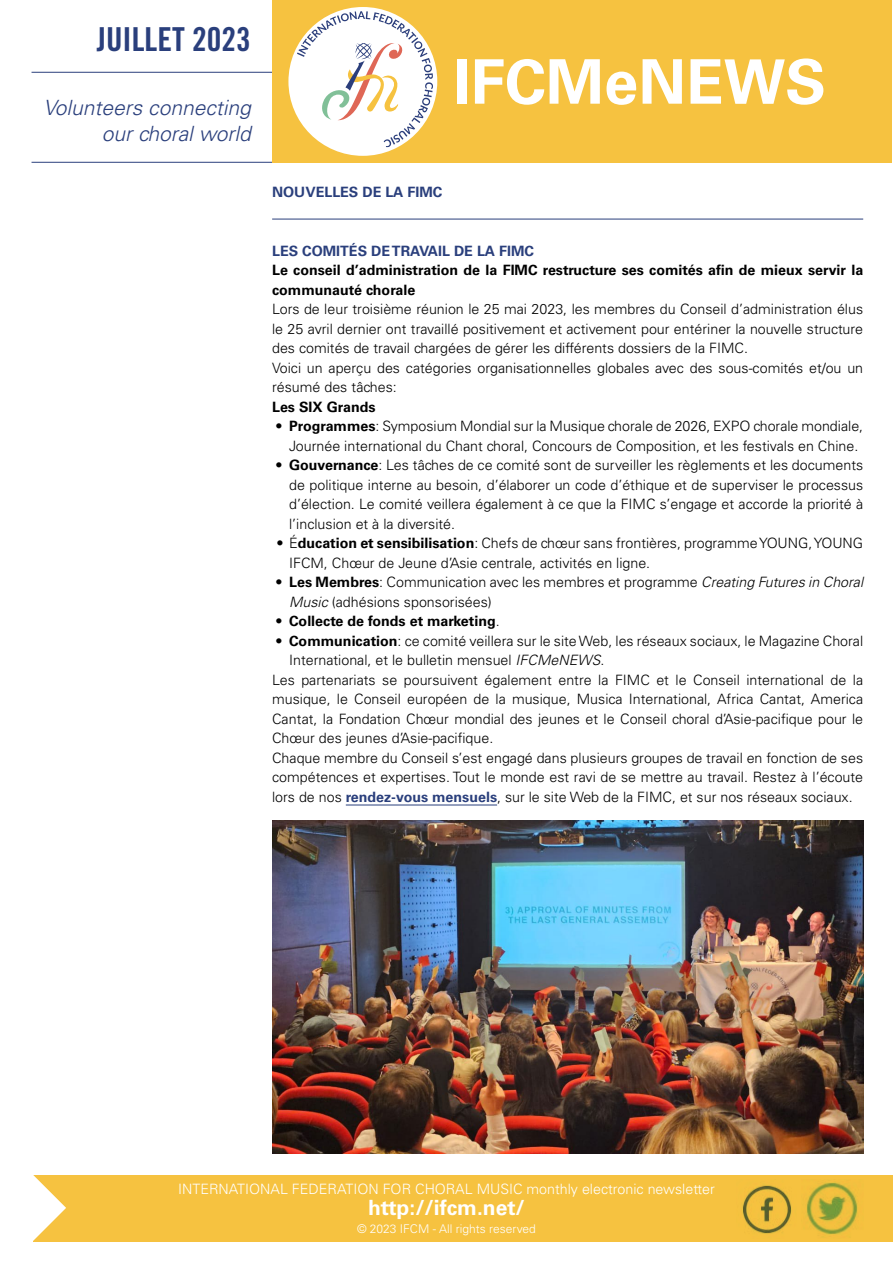
<style>
.page{position:relative;width:893px;height:1263px;background:#fff}
.page>*{position:absolute;margin:0;border:0;box-sizing:border-box;transform-origin:0 0}
.t1{font:700 61.5px "Univers LT Std";color:#fff}
.t2{font:33px "Trade Gothic LT Std Bd Cn 20";color:#2a3f7c}
.t3{font:italic 300 21px/25.2px "Univers LT Std";color:#2a3f7c;text-align:right}
.t4{font:700 21px "Univers LT Std";color:#fff}
.t5{font:300 14.25px/19.5px "Univers LT Std";color:#000}
.t6{font:700 14.25px/19.5px "Univers LT Std";color:#000}
.t7{font:300 14.25px "Univers LT Std";color:#fff}
.t8{font:700 14.25px "Univers LT Std";color:#2a3f7c}
.t9{font:300 12px "Univers LT Std";color:#fff}
.s1{font-weight:700}
.s2{font-style:italic}
.s3{font-weight:300}
.s4{font-weight:700;color:#2a3f7c}
</style>
<div class="page">
<hr style="left:272px;top:219px;width:591px;height:1px;background:#2a3f7c">
<hr style="left:346px;top:805px;width:151px;height:1px;background:#2a3f7c">
<div style="left:33px;top:1176px;width:860px;height:66px;background:#f6c240"></div>
<svg style="left:33px;top:1175px;width:33px;height:66px"></svg>
<hr style="left:32px;top:72px;width:240px;height:1px;background:#2a3f7c">
<hr style="left:32px;top:162px;width:240px;height:1px;background:#2a3f7c">
<div style="left:272px;top:0;width:619px;height:163px;background:#f6c240"></div>
<div style="left:288px;top:7px;width:149px;height:149px;background:#fff;border-radius:50%"></div>
<svg style="left:297px;top:11px;width:136px;height:136px"></svg>
<img style="left:272px;top:821px;width:591px;height:332px">
<h2 class="t2" style="left:97px;top:19px;width:155px">JUILLET 2023</h2>
<h3 class="t3" style="left:44px;top:96px;width:209px">Volunteers connecting our choral world</h3>
<h1 class="t1" style="left:454px;top:46px;width:374px">IFCMeNEWS</h1>
<p class="t8" style="left:272px;top:184px;width:172px">NOUVELLES DE LA FIMC</p>
<p class="t8" style="left:272px;top:243px;width:263px">LES COMITÉS DE TRAVAIL DE LA FIMC</p>
<p class="t6" style="left:272px;top:261px;width:593px">Le conseil d’administration de la FIMC restructure ses comités afin de mieux servir la communauté chorale</p>
<p class="t5" style="left:272px;top:300px;width:593px">Lors de leur troisième réunion le 25 mai 2023, les membres du Conseil d’administration élus le 25 avril dernier ont travaillé positivement et activement pour entériner la nouvelle structure des comités de travail chargées de gérer les différents dossiers de la FIMC.<br>Voici un aperçu des catégories organisationnelles globales avec des sous-comités et/ou un résumé des tâches:</p>
<p class="t6" style="left:272px;top:397px;width:105px">Les SIX Grands</p>
<p class="t5" style="left:276px;top:417px;width:588px;text-align:center"><span class="s1">• Programmes</span>: Symposium Mondial sur la Musique chorale de 2026, EXPO chorale mondiale,<br>Journée international du Chant choral, Concours de Composition, et les festivals en Chine.</p>
<p class="t5" style="left:289px;top:456px;width:576px;text-align:justify;text-indent:-13px"><span class="s1">• Gouvernance</span>: Les tâches de ce comité sont de surveiller les règlements et les documents de politique interne au besoin, d’élaborer un code d’éthique et de superviser le processus d’élection. Le comité veillera également à ce que la FIMC s’engage et accorde la priorité à l’inclusion et à la diversité.</p>
<p class="t5" style="left:289px;top:534px;width:576px;text-indent:-13px">• É<span class="s1">ducation et sensibilisation</span>: Chefs de chœur sans frontières, programme YOUNG, YOUNG<br>IFCM, Chœur de Jeune d’Asie centrale, activités en ligne.</p>
<p class="t5" style="left:289px;top:573px;width:576px;text-indent:-13px"><span class="s1">• Les Membres</span>: Communication avec les membres et programme <span class="s2">Creating Futures in Choral<br>Music</span> (adhésions sponsorisées)</p>
<p class="t6" style="left:276px;top:612px;width:225px">• Collecte de fonds et marketing<span class="s3">.</span></p>
<p class="t5" style="left:276px;top:631px;width:588px"><span class="s1">• Communication</span>: ce comité veillera sur le site Web, les réseaux sociaux, le Magazine Choral</p>
<p class="t5" style="left:289px;top:650px;width:317px">International, et le bulletin mensuel <span class="s2">IFCMeNEWS</span>.</p>
<p class="t5" style="left:272px;top:670px;width:593px">Les partenariats se poursuivent également entre la FIMC et le Conseil international de la</p>
<p class="t5" style="left:272px;top:689px;width:593px">musique, le Conseil européen de la musique, Musica International, Africa Cantat, America</p>
<p class="t5" style="left:272px;top:709px;width:593px">Cantat, la Fondation Chœur mondial des jeunes et le Conseil choral d’Asie-pacifique pour le</p>
<p class="t5" style="left:272px;top:728px;width:223px">Chœur des jeunes d’Asie-pacifique.</p>
<p class="t5" style="left:272px;top:748px;width:592px">Chaque membre du Conseil s’est engagé dans plusieurs groupes de travail en fonction de ses</p>
<p class="t5" style="left:272px;top:767px;width:593px">compétences et expertises. Tout le monde est ravi de se mettre au travail. Restez à l’écoute</p>
<p class="t5" style="left:272px;top:787px;width:582px">lors de nos <span class="s4">rendez-vous mensuels</span>, sur le site Web de la FIMC, et sur nos réseaux sociaux.</p>
<p class="t7" style="left:178px;top:1180px;width:538px">INTERNATIONAL FEDERATION FOR CHORAL MUSIC monthly electronic newsletter</p>
<h3 class="t4" style="left:368px;top:1195px;width:158px">http://ifcm.net/</h3>
<p class="t9" style="left:357px;top:1221px;width:180px">© 2023 IFCM - All rights reserved</p>
</div>
